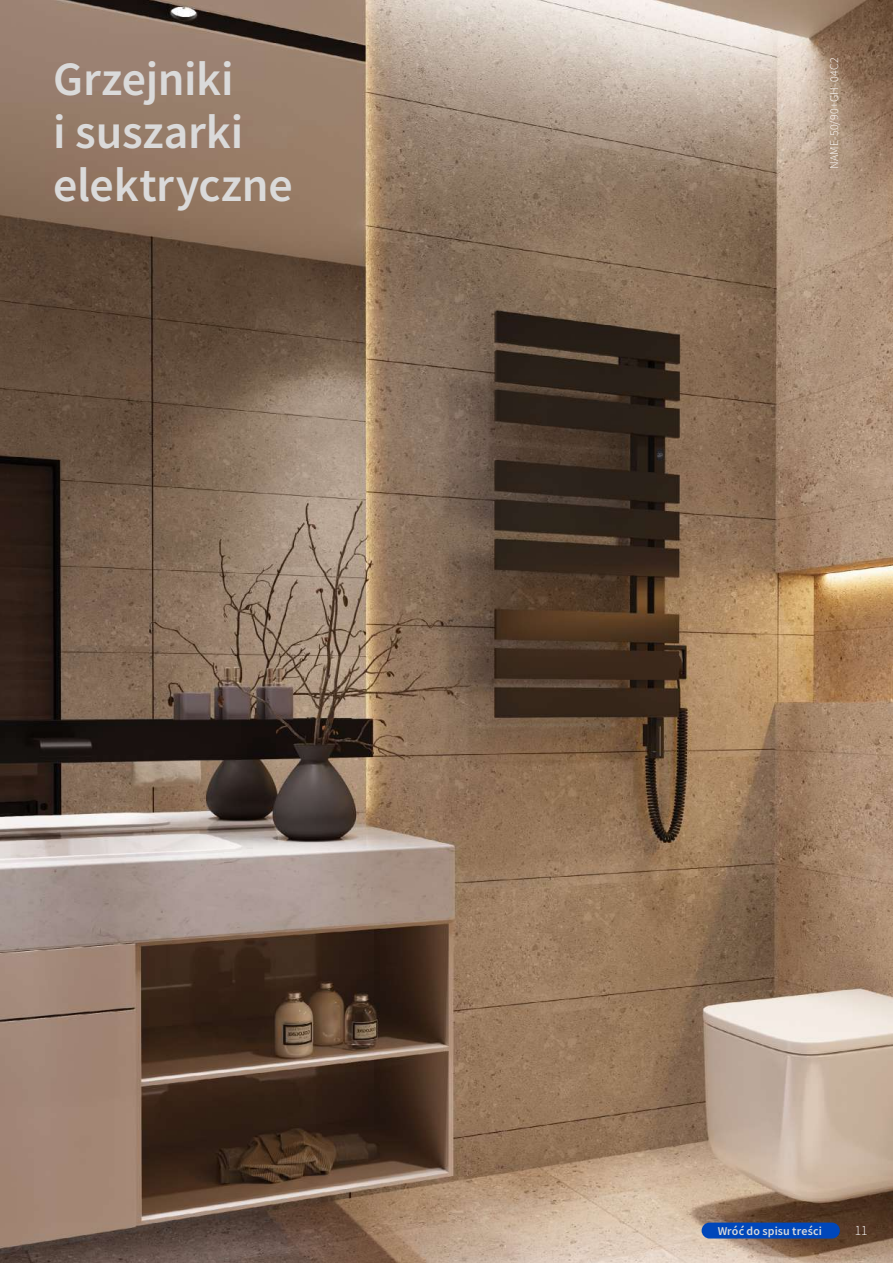
<style>
.page{position:relative;width:893px;height:1263px;background:#fff}
.page>*{position:absolute;margin:0;border:0;box-sizing:border-box;transform-origin:0 0}
.t1{font:48px/53.1px "Source Sans Variable";letter-spacing:-.005em;color:#dadada}
.t2{font:13.5px "Source Sans Variable";color:#fff}
.t3{font:12px "Source Sans Variable";letter-spacing:.02em;color:#fff}
.t4{font:12px "Source Sans Variable";letter-spacing:.01em;color:#dadada}
</style>
<div class="page">
<img style="left:0;top:0;width:893px;height:1263px">
<div style="left:702px;top:1222px;width:138px;height:16px;background:#0047ba;border-radius:8px"></div>
<p class="t1" style="left:53px;top:53px;width:241px">Grzejniki<br>i suszarki elektryczne</p>
<p class="t3" style="left:827px;top:169px;width:113px;rotate:-90deg">NAME-50/90+GH-04C2</p>
<p class="t4" style="left:718px;top:1223px;width:106px">Wróć do spisu treści</p>
<p class="t2" style="left:855px;top:1222px;width:14px">11</p>
</div>
